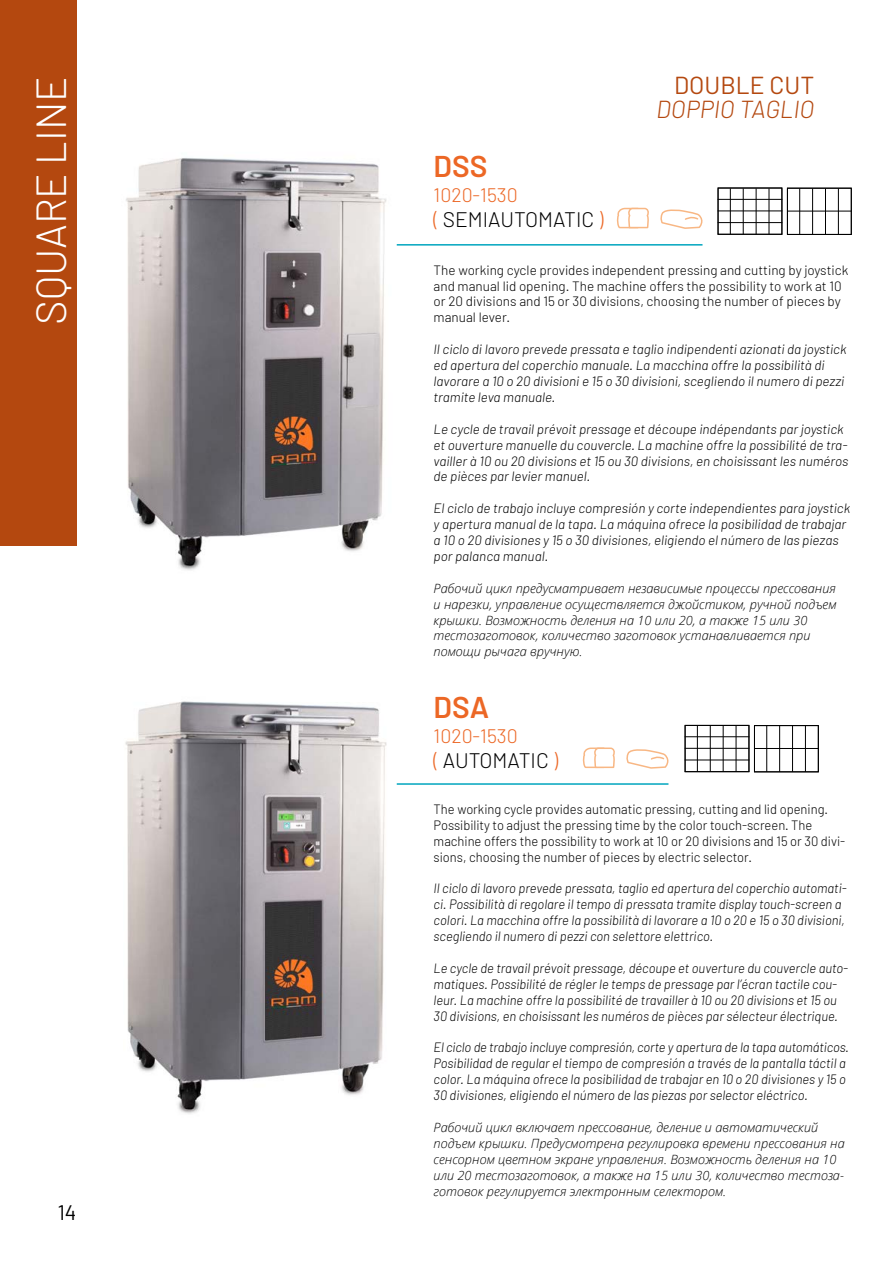
<style>
.page{position:relative;width:893px;height:1263px;background:#fff}
.page>*{position:absolute;margin:0;border:0;box-sizing:border-box;transform-origin:0 0}
.t1{font:300 42px "Barlow";color:#fff}
.t2{font:600 30px "Barlow";color:#ec6725}
.t3{font:italic 300 24.6px "Barlow";color:#b4480f}
.t4{font:24.6px "Barlow";color:#b4480f}
.t5{font:300 21px "Barlow";color:#000}
.t6{font:21px "Barlow";color:#000}
.t7{font:300 19.5px "Barlow";color:#ec6725}
.t8{font:italic 300 13.5px/15.9px "Barlow";color:#000;scale:.96 1}
.t9{font:italic 300 13.5px/15.9px "Barlow";color:#000}
.t10{font:300 13.5px/15.9px "Barlow";color:#000;scale:.96 1}
.t11{font:300 13.5px/15.9px "Barlow";color:#000}
.t12{font:italic 300 12.75px/15.9px "Open Sans";color:#000}
.s1{color:#ec6725}
</style>
<div class="page">
<img style="left:126px;top:158px;width:271px;height:412px">
<div style="left:0;top:0;width:77px;height:545px;background:#b4480f"></div>
<img style="left:125px;top:701px;width:272px;height:413px">
<hr style="left:397px;top:783px;width:271px;height:2px;background:#00a5be">
<hr style="left:397px;top:244px;width:305px;height:2px;background:#00a5be">
<hr style="left:718px;top:199px;width:64px;height:1px;background:#000">
<hr style="left:718px;top:188px;width:64px;height:1px;background:#000">
<hr style="left:718px;top:210px;width:64px;height:1px;background:#000">
<hr style="left:743px;top:188px;width:1px;height:46px;background:#000">
<hr style="left:768px;top:188px;width:1px;height:46px;background:#000">
<hr style="left:781px;top:188px;width:1px;height:46px;background:#000">
<hr style="left:718px;top:222px;width:64px;height:1px;background:#000">
<hr style="left:718px;top:234px;width:64px;height:1px;background:#000">
<hr style="left:730px;top:188px;width:1px;height:46px;background:#000">
<hr style="left:756px;top:188px;width:1px;height:46px;background:#000">
<hr style="left:718px;top:188px;width:1px;height:46px;background:#000">
<hr style="left:787px;top:188px;width:65px;height:1px;background:#000">
<hr style="left:787px;top:211px;width:65px;height:1px;background:#000">
<hr style="left:812px;top:189px;width:1px;height:45px;background:#000">
<hr style="left:838px;top:189px;width:1px;height:45px;background:#000">
<hr style="left:851px;top:189px;width:1px;height:45px;background:#000">
<hr style="left:787px;top:234px;width:65px;height:1px;background:#000">
<hr style="left:799px;top:189px;width:1px;height:45px;background:#000">
<hr style="left:825px;top:189px;width:1px;height:45px;background:#000">
<hr style="left:787px;top:189px;width:1px;height:45px;background:#000">
<hr style="left:685px;top:736px;width:64px;height:1px;background:#000">
<hr style="left:685px;top:725px;width:64px;height:1px;background:#000">
<hr style="left:685px;top:748px;width:64px;height:1px;background:#000">
<hr style="left:710px;top:726px;width:1px;height:46px;background:#000">
<hr style="left:736px;top:726px;width:1px;height:46px;background:#000">
<hr style="left:748px;top:726px;width:1px;height:46px;background:#000">
<hr style="left:685px;top:759px;width:64px;height:1px;background:#000">
<hr style="left:685px;top:771px;width:64px;height:1px;background:#000">
<hr style="left:697px;top:726px;width:1px;height:46px;background:#000">
<hr style="left:723px;top:726px;width:1px;height:46px;background:#000">
<hr style="left:685px;top:726px;width:1px;height:46px;background:#000">
<hr style="left:754px;top:725px;width:65px;height:1px;background:#000">
<hr style="left:754px;top:748px;width:65px;height:1px;background:#000">
<hr style="left:779px;top:726px;width:1px;height:46px;background:#000">
<hr style="left:805px;top:726px;width:1px;height:46px;background:#000">
<hr style="left:818px;top:726px;width:1px;height:46px;background:#000">
<hr style="left:754px;top:771px;width:65px;height:1px;background:#000">
<hr style="left:766px;top:726px;width:1px;height:46px;background:#000">
<hr style="left:792px;top:726px;width:1px;height:46px;background:#000">
<hr style="left:754px;top:726px;width:1px;height:46px;background:#000">
<svg style="left:617px;top:207px;width:32px;height:22px"></svg>
<svg style="left:660px;top:209px;width:43px;height:20px"></svg>
<svg style="left:583px;top:747px;width:32px;height:22px"></svg>
<svg style="left:626px;top:749px;width:43px;height:20px"></svg>
<h1 class="t1" style="left:25px;top:325px;width:250px;rotate:-90deg">SQUARE LINE</h1>
<h3 class="t4" style="left:674px;top:70px;width:142px">DOUBLE CUT</h3>
<h3 class="t3" style="left:656px;top:94px;width:160px">DOPPIO TAGLIO</h3>
<h2 class="t2" style="left:434px;top:147px;width:55px">DSS</h2>
<h3 class="t7" style="left:434px;top:183px;width:86px">1020-1530</h3>
<h3 class="t5" style="left:434px;top:207px;width:171px"><span class="s1">(</span> SEMIAUTOMATIC <span class="s1">)</span></h3>
<p class="t11" style="left:434px;top:261px;width:416px">The working cycle provides independent pressing and cutting by joystick and manual lid opening. The machine offers the possibility to work at 10 or 20 divisions and 15 or 30 divisions, choosing the number of pieces by manual lever.</p>
<p class="t9" style="left:434px;top:341px;width:414px">Il ciclo di lavoro prevede pressata e taglio indipendenti azionati da joystick ed apertura del coperchio manuale. La macchina offre la possibilità di lavorare a 10 o 20 divisioni e 15 o 30 divisioni, scegliendo il numero di pezzi tramite leva manuale.</p>
<p class="t9" style="left:434px;top:421px;width:416px">Le cycle de travail prévoit pressage et découpe indépendants par joystick et ouverture manuelle du couvercle. La machine offre la possibilité de tra&shy;vailler à 10 ou 20 divisions et 15 ou 30 divisions, en choisissant les numéros de pièces par levier manuel.</p>
<p class="t9" style="left:434px;top:500px;width:418px">El ciclo de trabajo incluye compresión y corte independientes para joystick y apertura manual de la tapa. La máquina ofrece la posibilidad de trabajar a 10 o 20 divisiones y 15 o 30 divisiones, eligiendo el número de las piezas por palanca manual.</p>
<p class="t12" style="left:434px;top:580px;width:404px">Рабочий цикл предусматривает независимые процессы прессования и нарезки, управление осуществляется джойстиком, ручной подъем крышки. Возможность деления на 10 или 20, а также 15 или 30 тестозаготовок, количество заготовок устанавливается при помощи рычага вручную.</p>
<h3 class="t6" style="left:58px;top:1199px;width:20px">14</h3>
<h2 class="t2" style="left:434px;top:688px;width:57px">DSA</h2>
<h3 class="t7" style="left:434px;top:724px;width:86px">1020-1530</h3>
<h3 class="t5" style="left:434px;top:748px;width:126px"><span class="s1">(</span> AUTOMATIC <span class="s1">)</span></h3>
<p class="t10" style="left:434px;top:801px;width:430px">The working cycle provides automatic pressing, cutting and lid opening.<br>Possibility to adjust the pressing time by the color touch-screen. The machine offers the possibility to work at 10 or 20 divisions and 15 or 30 divi&shy;sions, choosing the number of pieces by electric selector.</p>
<p class="t8" style="left:434px;top:880px;width:432px">Il ciclo di lavoro prevede pressata, taglio ed apertura del coperchio automati&shy;ci. Possibilità di regolare il tempo di pressata tramite display touch-screen a colori. La macchina offre la possibilità di lavorare a 10 o 20 e 15 o 30 divisioni, scegliendo il numero di pezzi con selettore elettrico.</p>
<p class="t8" style="left:434px;top:960px;width:433px">Le cycle de travail prévoit pressage, découpe et ouverture du couvercle auto&shy;matiques. Possibilité de régler le temps de pressage par l’écran tactile cou&shy;leur. La machine offre la possibilité de travailler à 10 ou 20 divisions et 15 ou 30 divisions, en choisissant les numéros de pièces par sélecteur électrique.</p>
<p class="t8" style="left:434px;top:1039px;width:434px">El ciclo de trabajo incluye compresión, corte y apertura de la tapa automáticos.<br>Posibilidad de regular el tiempo de compresión a través de la pantalla táctil a color. La máquina ofrece la posibilidad de trabajar en 10 o 20 divisiones y 15 o 30 divisiones, eligiendo el número de las piezas por selector eléctrico.</p>
<p class="t12" style="left:434px;top:1119px;width:413px">Рабочий цикл включает прессование, деление и автоматический подъем крышки. Предусмотрена регулировка времени прессования на сенсорном цветном экране управления. Возможность деления на 10 или 20 тестозаготовок, а также на 15 или 30, количество тестоза&shy;готовок регулируется электронным селектором.</p>
</div>
